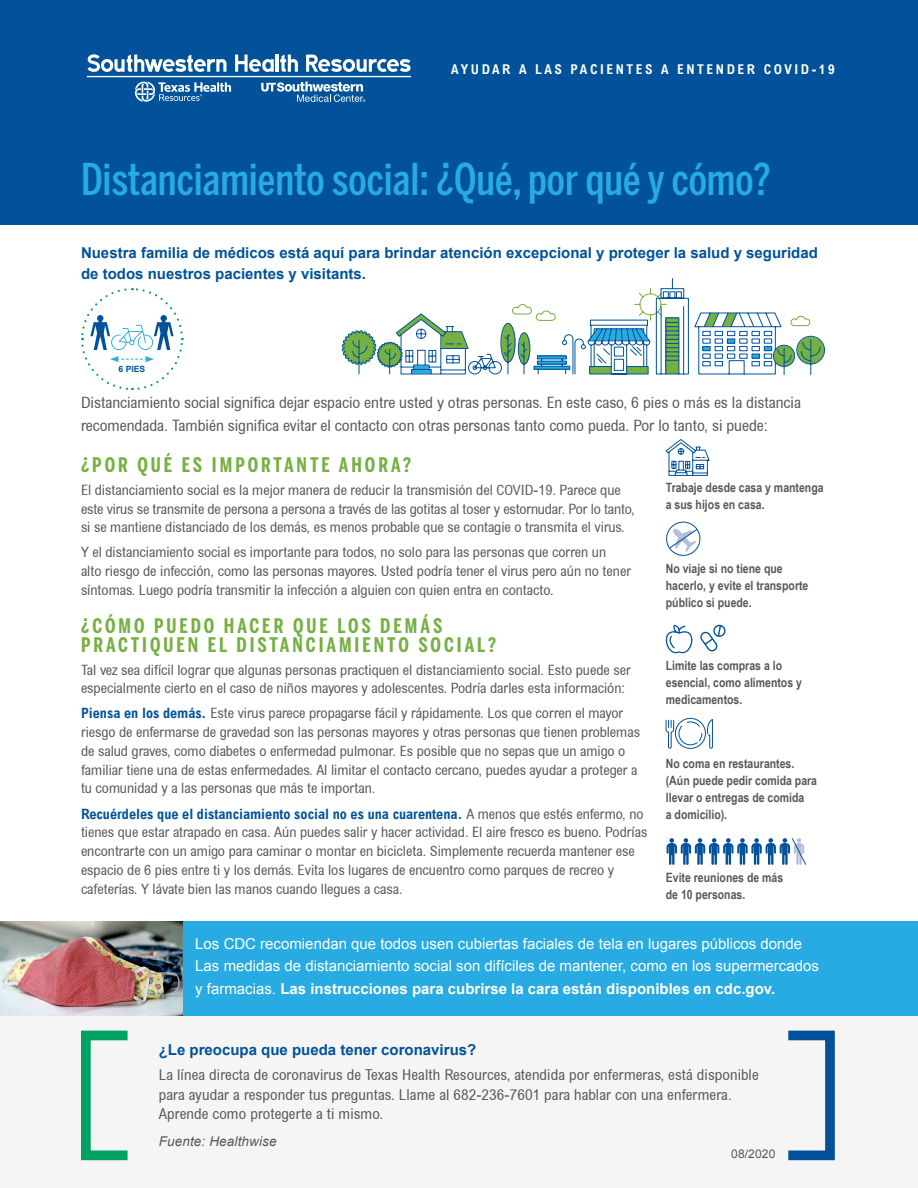
<style>
.page{position:relative;width:918px;height:1188px;background:#fff}
.page>*{position:absolute;margin:0;border:0;box-sizing:border-box;transform-origin:0 0}
.t1{font:500 43.5px "Benton Sans Comp";color:#27abe2}
.t2{font:700 19.95px/18.8px "Benton Sans Comp";letter-spacing:.15em;color:#75b042}
.t3{font:condensed 15.6px/22.5px "Arial";color:#57585a}
.t4{font:15px/22.5px "Arial";color:#fff}
.t5{font:condensed 15px/19.5px "Arial";letter-spacing:.01em;color:#57585a}
.t6{font:700 15px/21px "Arial";color:#01529a}
.t7{font:condensed 14.25px/18.8px "Arial";color:#57585a}
.t8{font:700 condensed 13.5px "Arial";letter-spacing:.19em;color:#fff}
.t9{font:italic 13.5px "Arial";letter-spacing:.01em;color:#57585a}
.t10{font:700 12.9px/17.1px "Arial Narrow";color:#57585a}
.t11{font:12px "Arial";letter-spacing:.01em;color:#57585a}
.t12{font:700 8.55px "Arial";color:#01529a}
.s1{font-weight:700;color:#01529a}
.s2{font-weight:700}
</style>
<div class="page">
<div style="left:0;top:1007px;width:918px;height:181px;background:#f5f5f6"></div>
<div style="left:81px;top:1031px;width:51px;height:129px;border:10px solid #00a261"></div>
<div style="left:783px;top:1031px;width:52px;height:129px;border:10px solid #01529a"></div>
<div style="left:0;top:0;width:918px;height:225px;background:#01529a"></div>
<svg style="left:87px;top:54px;width:139px;height:18px"></svg>
<svg style="left:235px;top:55px;width:39px;height:17px"></svg>
<hr style="left:276px;top:55px;width:3px;height:17px;background:#fff">
<svg style="left:280px;top:55px;width:18px;height:17px"></svg>
<svg style="left:306px;top:55px;width:105px;height:17px"></svg>
<div style="left:87px;top:76px;width:324px;height:1px;border:1px solid #fff"></div>
<svg style="left:261px;top:82px;width:104px;height:20px"></svg>
<svg style="left:135px;top:81px;width:96px;height:21px"></svg>
<svg style="left:342px;top:278px;width:483px;height:97px"></svg>
<svg style="left:81px;top:288px;width:103px;height:103px"></svg>
<svg style="left:665px;top:439px;width:45px;height:37px"></svg>
<div style="left:666px;top:522px;width:34px;height:34px;border:1px solid #01529a;border-radius:50%"></div>
<svg style="left:668px;top:528px;width:30px;height:24px"></svg>
<svg style="left:666px;top:625px;width:27px;height:29px"></svg>
<svg style="left:700px;top:625px;width:26px;height:26px"></svg>
<svg style="left:665px;top:717px;width:48px;height:32px"></svg>
<svg style="left:667px;top:838px;width:140px;height:27px"></svg>
<div style="left:0;top:921px;width:918px;height:95px;background:#27abe2"></div>
<img style="left:0;top:921px;width:182px;height:95px">
<p class="t8" style="left:451px;top:62px;width:385px">AYUDAR A LAS PACIENTES A ENTENDER COVID-19</p>
<h1 class="t1" style="left:81px;top:154px;width:691px">Distanciamiento social: ¿Qué, por qué y cómo?</h1>
<p class="t6" style="left:81px;top:243px;width:738px">Nuestra familia de médicos está aquí para brindar atención excepcional y proteger la salud y seguridad de todos nuestros pacientes y visitants.</p>
<p class="t12" style="left:119px;top:364px;width:28px">6 PIES</p>
<p class="t3" style="left:81px;top:391px;width:722px">Distanciamiento social significa dejar espacio entre usted y otras personas. En este caso, 6 pies o más es la distancia recomendada. También significa evitar el contacto con otras personas tanto como pueda. Por lo tanto, si puede:</p>
<h2 class="t2" style="left:81px;top:455px;width:332px">¿POR QUÉ ES IMPORTANTE AHORA?</h2>
<p class="t7" style="left:81px;top:480px;width:555px">El distanciamiento social es la mejor manera de reducir la transmisión del COVID-19. Parece que este virus se transmite de persona a persona a través de las gotitas al toser y estornudar. Por lo tanto, si se mantiene distanciado de los demás, es menos probable que se contagie o transmita el virus.</p>
<p class="t7" style="left:81px;top:543px;width:552px">Y el distanciamiento social es importante para todos, no solo para las personas que corren un<br>alto riesgo de infección, como las personas mayores. Usted podría tener el virus pero aún no tener síntomas. Luego podría transmitir la infección a alguien con quien entra en contacto.</p>
<h2 class="t2" style="left:81px;top:616px;width:417px">¿CÓMO PUEDO HACER QUE LOS DEMÁS<br>PRACTIQUEN EL DISTANCIAMIENTO SOCIAL?</h2>
<p class="t7" style="left:81px;top:660px;width:551px">Tal vez sea difícil lograr que algunas personas practiquen el distanciamiento social. Esto puede ser especialmente cierto en el caso de niños mayores y adolescentes. Podría darles esta información:</p>
<p class="t7" style="left:81px;top:704px;width:561px"><span class="s1">Piensa en los demás.</span> Este virus parece propagarse fácil y rápidamente. Los que corren el mayor riesgo de enfermarse de gravedad son las personas mayores y otras personas que tienen problemas de salud graves, como diabetes o enfermedad pulmonar. Es posible que no sepas que un amigo o familiar tiene una de estas enfermedades. Al limitar el contacto cercano, puedes ayudar a proteger a tu comunidad y a las personas que más te importan.</p>
<p class="t7" style="left:81px;top:804px;width:568px"><span class="s1">Recuérdeles que el distanciamiento social no es una cuarentena.</span> A menos que estés enfermo, no tienes que estar atrapado en casa. Aún puedes salir y hacer actividad. El aire fresco es bueno. Podrías encontrarte con un amigo para caminar o montar en bicicleta. Simplemente recuerda mantener ese espacio de 6 pies entre ti y los demás. Evita los lugares de encuentro como parques de recreo y cafeterías. Y lávate bien las manos cuando llegues a casa.</p>
<p class="t10" style="left:666px;top:479px;width:159px">Trabaje desde casa y mantenga a sus hijos en casa.</p>
<p class="t10" style="left:666px;top:559px;width:144px">No viaje si no tiene que hacerlo, y evite el transporte público si puede.</p>
<p class="t10" style="left:666px;top:656px;width:138px">Limite las compras a lo esencial, como alimentos y medicamentos.</p>
<p class="t10" style="left:666px;top:754px;width:153px">No coma en restaurantes. (Aún puede pedir comida para llevar o entregas de comida<br>a domicilio).</p>
<p class="t10" style="left:666px;top:868px;width:119px">Evite reuniones de más de 10 personas.</p>
<p class="t4" style="left:195px;top:932px;width:625px">Los CDC recomiendan que todos usen cubiertas faciales de tela en lugares públicos donde<br>Las medidas de distanciamiento social son difíciles de mantener, como en los supermercados y farmacias. <span class="s2">Las instrucciones para cubrirse la cara están disponibles en cdc.gov.</span></p>
<p class="t6" style="left:159px;top:1040px;width:319px">¿Le preocupa que pueda tener coronavirus?</p>
<p class="t5" style="left:159px;top:1065px;width:602px">La línea directa de coronavirus de Texas Health Resources, atendida por enfermeras, está disponible para ayudar a responder tus preguntas. Llame al 682-236-7601 para hablar con una enfermera.<br>Aprende como protegerte a ti mismo.</p>
<p class="t9" style="left:159px;top:1132px;width:119px">Fuente: Healthwise</p>
<p class="t11" style="left:731px;top:1148px;width:46px">08/2020</p>
</div>
